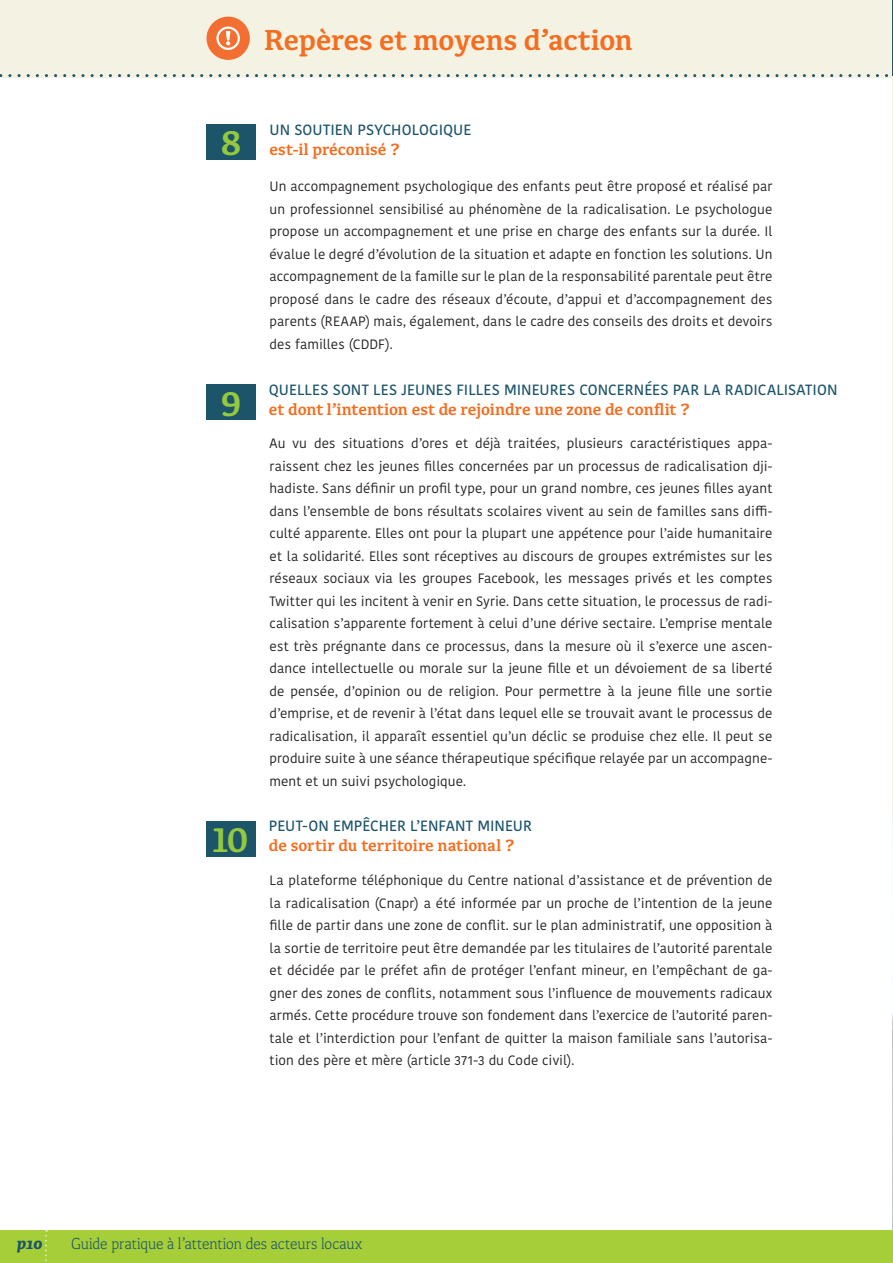
<style>
.page{position:relative;width:893px;height:1263px;background:#fff}
.page>*{position:absolute;margin:0;border:0;box-sizing:border-box;transform-origin:0 0}
.t1{font:700 37.65px "Kefa II Pro";color:#93c83f}
.t2{font:700 30px "Kefa II Pro";letter-spacing:-.005em;color:#f36e21}
.t3{font:700 16.95px "Kefa II Pro";letter-spacing:-.005em;color:#f36e21}
.t4{font:300 16.5px "Kefa II Pro";letter-spacing:-.005em;color:#1c546a}
.t5{font:italic 900 16.5px "Kefa II Pro";color:#1c546a}
.t6{font:500 14.85px "Kohinoor Bangla";letter-spacing:.005em;color:#1c546a}
.t7{font:13.5px/22.5px "Kohinoor Bangla";letter-spacing:.01em;color:#231f20;text-align:justify}
</style>
<div class="page">
<hr style="left:892px;top:0;width:1px;height:1199px;background:#f4f2e3">
<img style="left:892px;top:815px;width:1px;height:448px">
<div style="left:0;top:1230px;width:892px;height:33px;background:#a6ce39"></div>
<svg style="left:45px;top:1230px;width:2px;height:31px"></svg>
<div style="left:0;top:0;width:893px;height:77px;background:#f4f2e3"></div>
<hr style="left:892px;top:0;width:1px;height:76px;background:#1f5573">
<svg style="left:0;top:74px;width:889px;height:3px"></svg>
<div style="left:207px;top:125px;width:49px;height:35px;background:#1c546a"></div>
<div style="left:207px;top:385px;width:49px;height:35px;background:#1c546a"></div>
<div style="left:207px;top:821px;width:49px;height:35px;background:#1c546a"></div>
<div style="left:207px;top:17px;width:43px;height:43px;background:#f36e31;border-radius:50%"></div>
<svg style="left:216px;top:27px;width:24px;height:23px"></svg>
<h2 class="t2" style="left:264px;top:22px;width:370px">Repères et moyens d’action</h2>
<p class="t6" style="left:270px;top:118px;width:203px">UN SOUTIEN PSYCHOLOGIQUE</p>
<h1 class="t1" style="left:221px;top:121px;width:22px">8</h1>
<p class="t3" style="left:270px;top:140px;width:132px">est-il préconisé ?</p>
<h1 class="t1" style="left:221px;top:381px;width:23px">9</h1>
<h1 class="t1" style="left:213px;top:817px;width:37px">10</h1>
<p class="t7" style="left:270px;top:175px;width:504px">Un accompagnement psychologique des enfants peut être proposé et réalisé par un professionnel sensibilisé au phénomène de la radicalisation. Le psychologue propose un accompagnement et une prise en charge des enfants sur la durée. Il évalue le degré d’évolution de la situation et adapte en fonction les solutions. Un accompagnement de la famille sur le plan de la responsabilité parentale peut être proposé dans le cadre des réseaux d’écoute, d’appui et d’accompagnement des parents (REAAP) mais, également, dans le cadre des conseils des droits et devoirs des familles (CDDF).</p>
<p class="t6" style="left:269px;top:378px;width:570px">QUELLES SONT LES JEUNES FILLES MINEURES CONCERNÉES PAR LA RADICALISATION</p>
<p class="t3" style="left:269px;top:399px;width:423px">et dont l’intention est de rejoindre une zone de conflit ?</p>
<p class="t7" style="left:270px;top:432px;width:504px">Au vu des situations d’ores et déjà traitées, plusieurs caractéristiques appa&shy;raissent chez les jeunes filles concernées par un processus de radicalisation dji&shy;hadiste. Sans définir un profil type, pour un grand nombre, ces jeunes filles ayant dans l’ensemble de bons résultats scolaires vivent au sein de familles sans diffi&shy;culté apparente. Elles ont pour la plupart une appétence pour l’aide humanitaire et la solidarité. Elles sont réceptives au discours de groupes extrémistes sur les réseaux sociaux via les groupes Facebook, les messages privés et les comptes Twitter qui les incitent à venir en Syrie. Dans cette situation, le processus de radi&shy;calisation s’apparente fortement à celui d’une dérive sectaire. L’emprise mentale est très prégnante dans ce processus, dans la mesure où il s’exerce une ascen&shy;dance intellectuelle ou morale sur la jeune fille et un dévoiement de sa liberté de pensée, d’opinion ou de religion. Pour permettre à la jeune fille une sortie d’emprise, et de revenir à l’état dans lequel elle se trouvait avant le processus de radicalisation, il apparaît essentiel qu’un déclic se produise chez elle. Il peut se produire suite à une séance thérapeutique spécifique relayée par un accompagne&shy;ment et un suivi psychologique.</p>
<p class="t6" style="left:269px;top:814px;width:265px">PEUT-ON EMPÊCHER L’ENFANT MINEUR</p>
<p class="t3" style="left:269px;top:835px;width:248px">de sortir du territoire national ?</p>
<p class="t7" style="left:270px;top:869px;width:504px">La plateforme téléphonique du Centre national d’assistance et de prévention de la radicalisation (Cnapr) a été informée par un proche de l’intention de la jeune fille de partir dans une zone de conflit. sur le plan administratif, une opposition à la sortie de territoire peut être demandée par les titulaires de l’autorité parentale et décidée par le préfet afin de protéger l’enfant mineur, en l’empêchant de ga&shy;gner des zones de conflits, notamment sous l’influence de mouvements radicaux armés. Cette procédure trouve son fondement dans l’exercice de l’autorité paren&shy;tale et l’interdiction pour l’enfant de quitter la maison familiale sans l’autorisa&shy;tion des père et mère (article 371-3 du Code civil).</p>
<p class="t5" style="left:17px;top:1234px;width:27px">p10</p>
<p class="t4" style="left:71px;top:1234px;width:293px">Guide pratique à l’attention des acteurs locaux</p>
</div>
